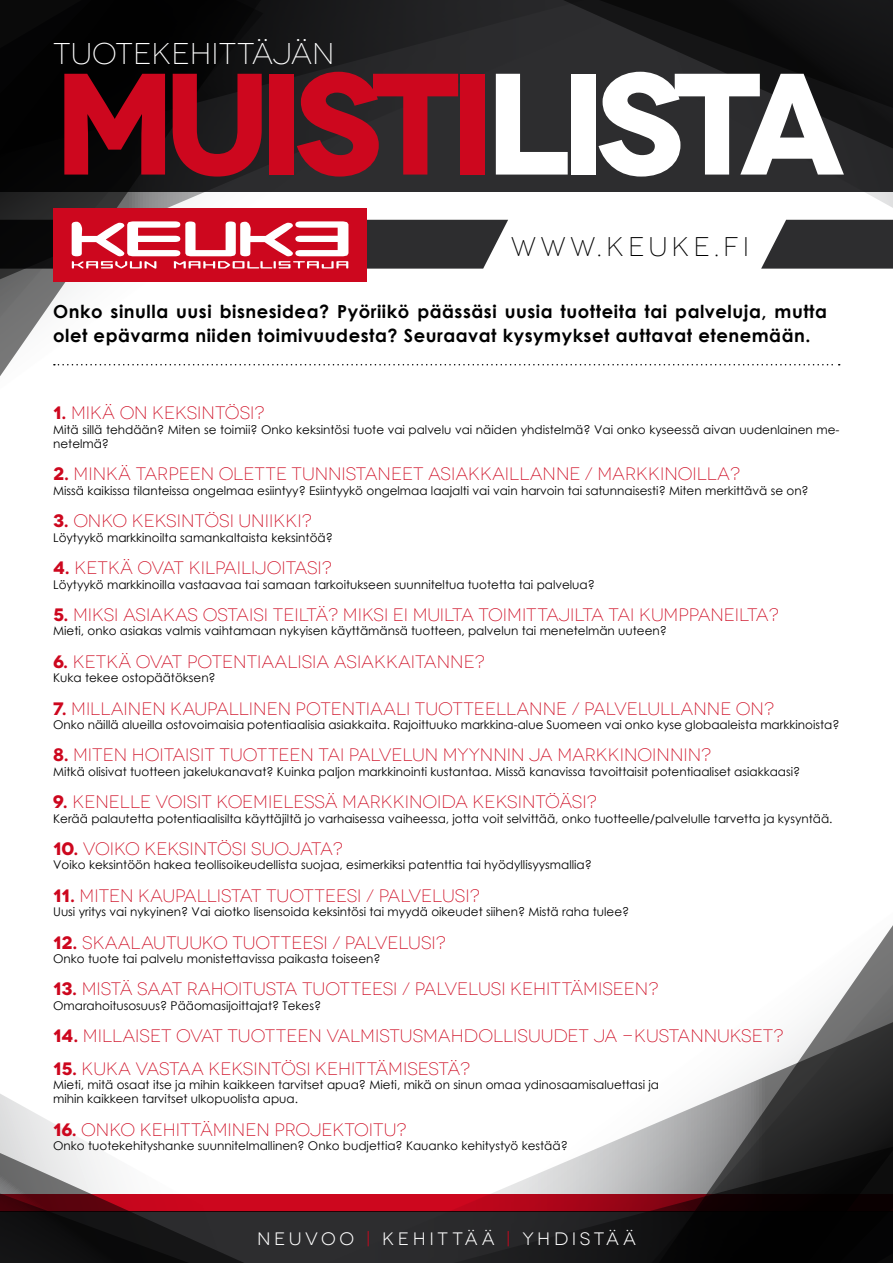
<style>
.page{position:relative;width:893px;height:1263px;background:#fff}
.page>*{position:absolute;margin:0;border:0;box-sizing:border-box;transform-origin:0 0}
.t1{font:700 144px "Novecentowide";letter-spacing:-.075em;color:#cd071e}
.t2{font:300 30px "Novecentowide";color:#fff}
.t3{font:300 27px "Novecentowide";letter-spacing:.15em;color:#000}
.t4{font:300 18px "Novecentowide";color:#cd071e}
.t5{font:700 18px/24px "Century Gothic";letter-spacing:.03em;color:#000}
.t6{font:18px "Novecentowide";letter-spacing:.2em;color:#fff}
.t7{font:12px/14.4px "Century Gothic";color:#000}
.s1{color:#fff}
.s2{font-weight:700}
.s3{color:#cd071e}
</style>
<div class="page">
<svg style="left:0;top:327px;width:572px;height:49px"></svg>
<svg style="left:0;top:191px;width:630px;height:136px"></svg>
<svg style="left:0;top:1094px;width:59px;height:33px"></svg>
<svg style="left:0;top:1127px;width:99px;height:31px"></svg>
<svg style="left:858px;top:925px;width:35px;height:50px"></svg>
<svg style="left:496px;top:975px;width:397px;height:220px"></svg>
<svg style="left:0;top:1158px;width:496px;height:37px"></svg>
<svg style="left:0;top:1212px;width:893px;height:51px;background:#181819"></svg>
<svg style="left:0;top:0;width:893px;height:191px;background:#1c1c1d"></svg>
<svg style="left:761px;top:220px;width:132px;height:49px;background:#424244"></svg>
<svg style="left:0;top:1195px;width:893px;height:17px;background:#7f0412"></svg>
<div style="left:53px;top:208px;width:314px;height:74px;background:#cd071e"></div>
<svg style="left:0;top:220px;width:508px;height:49px"></svg>
<svg style="left:54px;top:364px;width:786px;height:1px"></svg>
<h2 class="t2" style="left:53px;top:36px;width:283px">TUOTEKEHITTÄJÄN</h2>
<h1 class="t1" style="left:53px;top:34px;width:792px">MUISTI<span class="s1">LISTA</span></h1>
<h3 class="t3" style="left:511px;top:231px;width:240px">WWW.KEUKE.FI</h3>
<h3 class="t5" style="left:53px;top:298px;width:775px">Onko sinulla uusi bisnesidea? Pyöriikö päässäsi uusia tuotteita tai palveluja, mutta olet epävarma niiden toimivuudesta? Seuraavat kysymykset auttavat etenemään.</h3>
<h3 class="t4" style="left:53px;top:403px;width:213px"><span class="s2">1.</span> MIKÄ ON KEKSINTÖSI?</h3>
<p class="t7" style="left:53px;top:422px;width:788px">Mitä sillä tehdään? Miten se toimii? Onko keksintösi tuote vai palvelu vai näiden yhdistelmä? Vai onko kyseessä aivan uudenlainen me&shy;netelmä?</p>
<h3 class="t4" style="left:53px;top:464px;width:689px"><span class="s2">2.</span> MINKÄ TARPEEN OLETTE TUNNISTANEET ASIAKKAILLANNE / MARKKINOILLA?</h3>
<p class="t7" style="left:53px;top:483px;width:757px">Missä kaikissa tilanteissa ongelmaa esiintyy? Esiintyykö ongelmaa laajalti vai vain harvoin tai satunnaisesti? Miten merkittävä se on?</p>
<h3 class="t4" style="left:53px;top:511px;width:260px"><span class="s2">3.</span> ONKO KEKSINTÖSI UNIIKKI?</h3>
<p class="t7" style="left:53px;top:530px;width:281px">Löytyykö markkinoilta samankaltaista keksintöä?</p>
<h3 class="t4" style="left:53px;top:558px;width:280px"><span class="s2">4.</span> KETKÄ OVAT KILPAILIJOITASI?</h3>
<p class="t7" style="left:53px;top:577px;width:543px">Löytyykö markkinoilla vastaavaa tai samaan tarkoitukseen suunniteltua tuotetta tai palvelua?</p>
<h3 class="t4" style="left:53px;top:604px;width:727px"><span class="s2">5.</span> MIKSI ASIAKAS OSTAISI TEILTÄ? MIKSI EI MUILTA TOIMITTAJILTA TAI KUMPPANEILTA?</h3>
<p class="t7" style="left:53px;top:624px;width:615px">Mieti, onko asiakas valmis vaihtamaan nykyisen käyttämänsä tuotteen, palvelun tai menetelmän uuteen?</p>
<h3 class="t4" style="left:53px;top:651px;width:433px"><span class="s2">6.</span> KETKÄ OVAT POTENTIAALISIA ASIAKKAITANNE?</h3>
<p class="t7" style="left:53px;top:670px;width:164px">Kuka tekee ostopäätöksen?</p>
<h3 class="t4" style="left:53px;top:698px;width:722px"><span class="s2">7.</span> MILLAINEN KAUPALLINEN POTENTIAALI TUOTTEELLANNE / PALVELULLANNE ON?</h3>
<p class="t7" style="left:53px;top:717px;width:788px">Onko näillä alueilla ostovoimaisia potentiaalisia asiakkaita. Rajoittuuko markkina-alue Suomeen vai onko kyse globaaleista markkinoista?</p>
<h3 class="t4" style="left:53px;top:745px;width:660px"><span class="s2">8.</span> MITEN HOITAISIT TUOTTEEN TAI PALVELUN MYYNNIN JA MARKKINOINNIN?</h3>
<p class="t7" style="left:53px;top:764px;width:749px">Mitkä olisivat tuotteen jakelukanavat? Kuinka paljon markkinointi kustantaa. Missä kanavissa tavoittaisit potentiaaliset asiakkaasi?</p>
<h3 class="t4" style="left:53px;top:792px;width:545px"><span class="s2">9.</span> KENELLE VOISIT KOEMIELESSÄ MARKKINOIDA KEKSINTÖÄSI?</h3>
<p class="t7" style="left:53px;top:811px;width:781px">Kerää palautetta potentiaalisilta käyttäjiltä jo varhaisessa vaiheessa, jotta voit selvittää, onko tuotteelle/palvelulle tarvetta ja kysyntää.</p>
<h3 class="t4" style="left:53px;top:838px;width:291px"><span class="s2">10.</span> VOIKO KEKSINTÖSI SUOJATA?</h3>
<p class="t7" style="left:53px;top:858px;width:540px">Voiko keksintöön hakea teollisoikeudellista suojaa, esimerkiksi patenttia tai hyödyllisyysmallia?</p>
<h3 class="t4" style="left:53px;top:885px;width:428px"><span class="s2">11.</span> MITEN KAUPALLISTAT TUOTTEESI / PALVELUSI?</h3>
<p class="t7" style="left:53px;top:904px;width:578px">Uusi yritys vai nykyinen? Vai aiotko lisensoida keksintösi tai myydä oikeudet siihen? Mistä raha tulee?</p>
<h3 class="t4" style="left:53px;top:932px;width:394px"><span class="s2">12.</span> SKAALAUTUUKO TUOTTEESI / PALVELUSI?</h3>
<p class="t7" style="left:53px;top:951px;width:329px">Onko tuote tai palvelu monistettavissa paikasta toiseen?</p>
<h3 class="t4" style="left:53px;top:979px;width:607px"><span class="s2">13.</span> MISTÄ SAAT RAHOITUSTA TUOTTEESI / PALVELUSI KEHITTÄMISEEN?</h3>
<p class="t7" style="left:53px;top:998px;width:269px">Omarahoitusosuus? Pääomasijoittajat? Tekes?</p>
<h3 class="t4" style="left:53px;top:1026px;width:732px"><span class="s2">14.</span> MILLAISET OVAT TUOTTEEN VALMISTUSMAHDOLLISUUDET JA -KUSTANNUKSET?</h3>
<h3 class="t4" style="left:53px;top:1058px;width:419px"><span class="s2">15.</span> KUKA VASTAA KEKSINTÖSI KEHITTÄMISESTÄ?</h3>
<p class="t7" style="left:53px;top:1077px;width:607px">Mieti, mitä osaat itse ja mihin kaikkeen tarvitset apua? Mieti, mikä on sinun omaa ydinosaamisaluettasi ja mihin kaikkeen tarvitset ulkopuolista apua.</p>
<h3 class="t4" style="left:53px;top:1119px;width:355px"><span class="s2">16.</span> ONKO KEHITTÄMINEN PROJEKTOITU?</h3>
<p class="t7" style="left:53px;top:1138px;width:516px">Onko tuotekehityshanke suunnitelmallinen? Onko budjettia? Kauanko kehitystyö kestää?</p>
<h3 class="t6" style="left:257px;top:1228px;width:380px">NEUVOO <span class="s3">|</span> KEHITTÄÄ <span class="s3">|</span> YHDISTÄÄ</h3>
</div>
